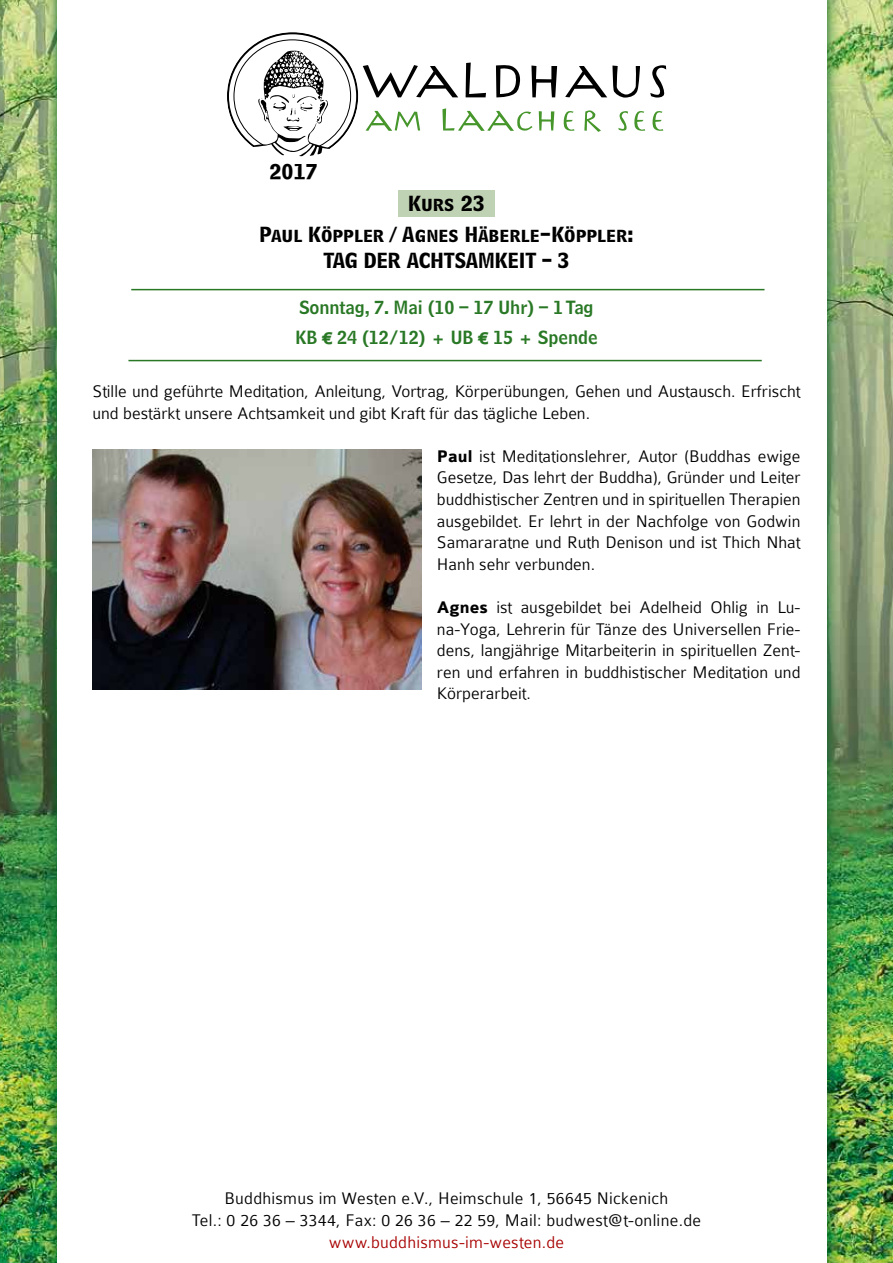
<style>
.page{position:relative;width:893px;height:1263px;background:#fff}
.page>*{position:absolute;margin:0;border:0;box-sizing:border-box;transform-origin:0 0}
.t1{font:300 18px/21.6px "Colaborate";color:#000;text-align:justify}
.t2{font:18px/30.6px "Bell Centennial Bold Listing Alt";color:#000;text-align:center}
.t3{font:18px/30.2px "Bell Centennial Name And Number";color:#297825}
.t4{font:300 18px "Colaborate";letter-spacing:.015em;color:#a80000}
.t5{font:18px "Bell Centennial Bold Listing";color:#000}
.s1{font-family:"Colaborate";font-weight:700}
.s2{font-weight:700}
</style>
<div class="page">
<img style="left:0;top:0;width:44px;height:1263px">
<img style="left:840px;top:0;width:53px;height:1263px">
<img style="left:44px;top:0;width:796px;height:1263px">
<div style="left:57px;top:0;width:770px;height:1263px;background:#fff"></div>
<svg style="left:650px;top:65px;width:16px;height:33px"></svg>
<svg style="left:565px;top:66px;width:75px;height:32px"></svg>
<svg style="left:563px;top:111px;width:11px;height:20px"></svg>
<svg style="left:618px;top:111px;width:10px;height:20px"></svg>
<svg style="left:652px;top:111px;width:11px;height:20px"></svg>
<svg style="left:634px;top:111px;width:11px;height:20px"></svg>
<svg style="left:584px;top:110px;width:17px;height:22px"></svg>
<svg style="left:227px;top:32px;width:330px;height:125px"></svg>
<div style="left:398px;top:191px;width:96px;height:26px;background:#c0d2b4"></div>
<hr style="left:131px;top:289px;width:633px;height:1px;background:#297825">
<hr style="left:128px;top:360px;width:634px;height:1px;background:#297825">
<img style="left:92px;top:449px;width:330px;height:240px">
<p class="t5" style="left:269px;top:159px;width:50px">2017</p>
<p class="t2" style="left:260px;top:188px;width:375px">Kurs 23<br>Paul Köppler / Agnes Häberle-Köppler:</p>
<p class="t2" style="left:324px;top:244px;width:247px">TAG DER ACHTSAMKEIT – 3</p>
<p class="t3" style="left:295px;top:292px;width:304px">Sonntag, 7. Mai (10 – 17 Uhr) – 1 Tag<br>KB <span class="s1">€</span> 24 (12/12) + UB <span class="s1">€</span> 15 + Spende</p>
<p class="t1" style="left:92px;top:380px;width:709px">Stille und geführte Meditation, Anleitung, Vortrag, Körperübungen, Gehen und Austausch. Erfrischt und bestärkt unsere Achtsamkeit und gibt Kraft für das tägliche Leben.</p>
<p class="t1" style="left:437px;top:445px;width:365px"><span class="s2">Paul</span> ist Meditationslehrer, Autor (Buddhas ewige Gesetze, Das lehrt der Buddha), Gründer und Leiter buddhistischer Zentren und in spirituellen Therapien ausgebildet. Er lehrt in der Nachfolge von Godwin Samararatne und Ruth Denison und ist Thich Nhat Hanh sehr verbunden.</p>
<p class="t1" style="left:437px;top:596px;width:365px"><span class="s2">Agnes</span> ist ausgebildet bei Adelheid Ohlig in Lu&shy;na-Yoga, Lehrerin für Tänze des Universellen Frie&shy;dens, langjährige Mitarbeiterin in spirituellen Zent&shy;ren und erfahren in buddhistischer Meditation und Körperarbeit.</p>
<p class="t1" style="left:192px;top:1188px;width:511px;text-align:center">Buddhismus im Westen e.V., Heimschule 1, 56645 Nickenich<br>Tel.: 0 26 36 – 3344, Fax: 0 26 36 – 22 59, Mail: budwest@t-online.de</p>
<p class="t4" style="left:329px;top:1232px;width:237px">www.buddhismus-im-westen.de</p>
</div>
